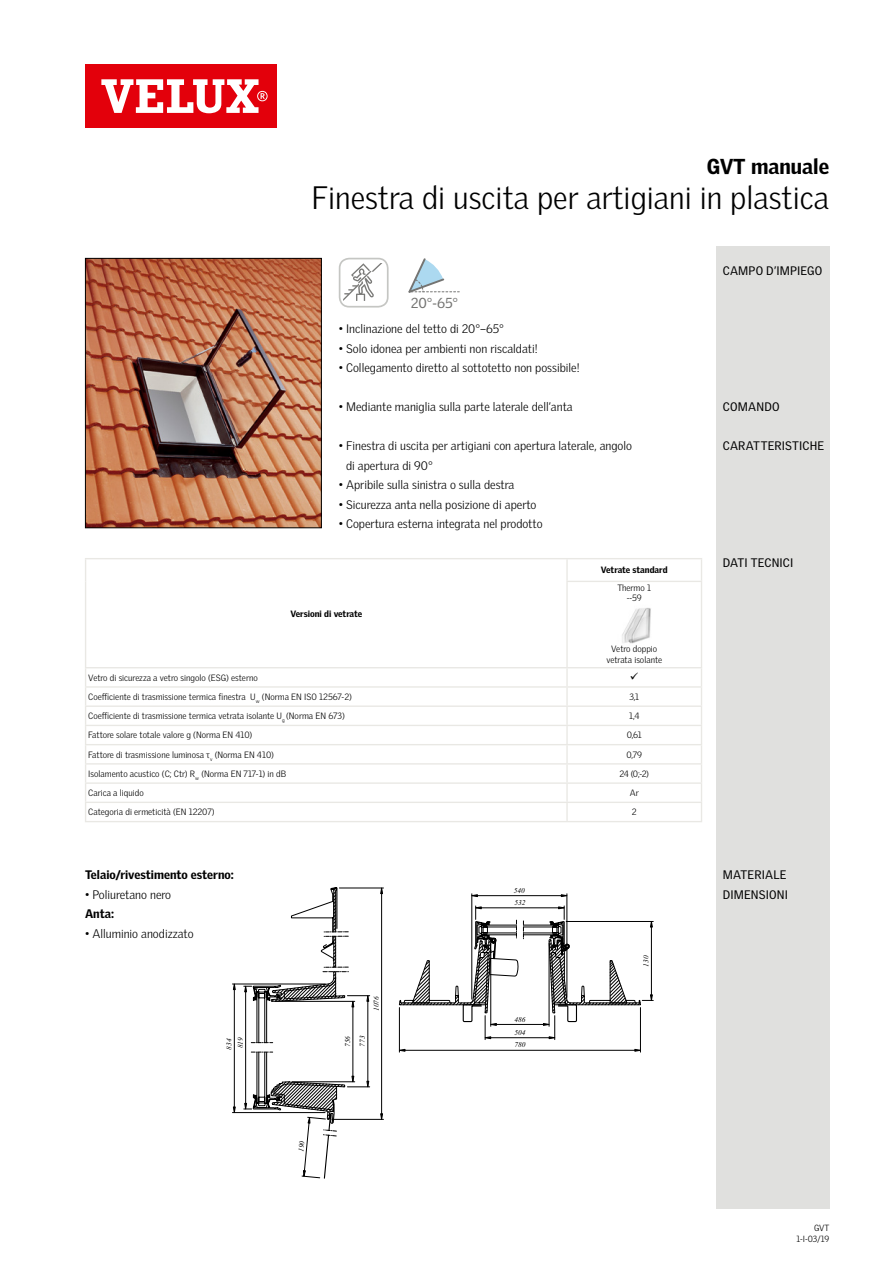
<style>
.page{position:relative;width:893px;height:1263px;background:#fff}
.page>*{position:absolute;margin:0;border:0;box-sizing:border-box;transform-origin:0 0}
.t1{font:300 31.5px "Velux Gothic";color:#000}
.t2{font:900 21px "Velux Gothic";color:#000}
.t3{font:14.1px "Velux Gothic";color:#747472}
.t4{font:300 12px/19.5px "Velux Gothic";color:#000}
.t5{font:12px/19.5px "Velux Gothic";letter-spacing:.01em;color:#000}
.t6{font:900 12px "Velux Gothic";color:#000}
.t7{font:300 8.85px/10.2px "Velux Gothic";color:#000;text-align:center}
.t8{font:900 8.85px "Velux Gothic";color:#000}
.t9{font:300 8.7px/10.5px "Velux Gothic";letter-spacing:-.02em;color:#000;text-align:right}
.t10{font:italic 7.5px/11.2px "Times New Roman";color:#000}
</style>
<div class="page">
<div style="left:716px;top:247px;width:113px;height:962px;background:#e0e0de"></div>
<div style="left:85px;top:64px;width:191px;height:64px;background:#e3000b"></div>
<svg style="left:101px;top:79px;width:167px;height:34px"></svg>
<svg style="left:232px;top:983px;width:12px;height:130px"></svg>
<svg style="left:233px;top:984px;width:2px;height:6px"></svg>
<svg style="left:233px;top:1107px;width:2px;height:6px"></svg>
<hr style="left:640px;top:1007px;width:1px;height:45px;background:#000">
<hr style="left:405px;top:1050px;width:230px;height:1px;background:#000">
<svg style="left:330px;top:887px;width:238px;height:233px"></svg>
<svg style="left:403px;top:906px;width:250px;height:102px"></svg>
<svg style="left:370px;top:952px;width:256px;height:158px"></svg>
<img style="left:87px;top:260px;width:233px;height:266px">
<div style="left:85px;top:258px;width:237px;height:270px;border:1px solid #000"></div>
<svg style="left:343px;top:263px;width:39px;height:38px"></svg>
<div style="left:339px;top:258px;width:50px;height:50px;border:2px solid #c5c6c3;border-radius:10px"></div>
<svg style="left:408px;top:258px;width:51px;height:35px"></svg>
<svg style="left:86px;top:668px;width:615px;height:97px"></svg>
<hr style="left:85px;top:558px;width:482px;height:1px;background:#e9e8e4">
<svg style="left:85px;top:559px;width:1px;height:22px"></svg>
<hr style="left:567px;top:558px;width:135px;height:1px;background:#e9e8e4">
<hr style="left:566px;top:559px;width:2px;height:22px;background:#e9e8e4">
<svg style="left:701px;top:559px;width:1px;height:22px"></svg>
<hr style="left:85px;top:581px;width:1px;height:86px;background:#e9e8e4">
<hr style="left:566px;top:581px;width:136px;height:1px;background:#e9e8e4">
<hr style="left:566px;top:582px;width:2px;height:85px;background:#e9e8e4">
<hr style="left:701px;top:582px;width:1px;height:85px;background:#e9e8e4">
<hr style="left:85px;top:667px;width:482px;height:1px;background:#e9e8e4">
<hr style="left:567px;top:667px;width:135px;height:1px;background:#e9e8e4">
<hr style="left:85px;top:686px;width:482px;height:2px;background:#e9e8e4">
<hr style="left:567px;top:686px;width:135px;height:2px;background:#e9e8e4">
<hr style="left:85px;top:705px;width:482px;height:2px;background:#e9e8e4">
<hr style="left:567px;top:705px;width:135px;height:2px;background:#e9e8e4">
<hr style="left:85px;top:725px;width:482px;height:1px;background:#e9e8e4">
<hr style="left:567px;top:725px;width:135px;height:1px;background:#e9e8e4">
<hr style="left:85px;top:744px;width:482px;height:1px;background:#e9e8e4">
<hr style="left:567px;top:744px;width:135px;height:1px;background:#e9e8e4">
<hr style="left:85px;top:763px;width:482px;height:1px;background:#e9e8e4">
<hr style="left:567px;top:763px;width:135px;height:1px;background:#e9e8e4">
<hr style="left:85px;top:782px;width:482px;height:2px;background:#e9e8e4">
<hr style="left:567px;top:782px;width:135px;height:2px;background:#e9e8e4">
<hr style="left:85px;top:802px;width:482px;height:1px;background:#e9e8e4">
<svg style="left:85px;top:668px;width:1px;height:153px"></svg>
<hr style="left:567px;top:802px;width:135px;height:1px;background:#e9e8e4">
<svg style="left:566px;top:668px;width:2px;height:153px"></svg>
<svg style="left:701px;top:668px;width:1px;height:153px"></svg>
<hr style="left:85px;top:821px;width:482px;height:1px;background:#e9e8e4">
<hr style="left:567px;top:821px;width:135px;height:1px;background:#e9e8e4">
<img style="left:622px;top:608px;width:29px;height:36px">
<svg style="left:244px;top:900px;width:126px;height:279px"></svg>
<svg style="left:631px;top:672px;width:7px;height:7px"></svg>
<h2 class="t2" style="left:707px;top:153px;width:124px">GVT manuale</h2>
<h1 class="t1" style="left:312px;top:179px;width:519px">Finestra di uscita per artigiani in plastica</h1>
<h3 class="t3" style="left:411px;top:294px;width:49px">20°-65°</h3>
<h3 class="t4" style="left:339px;top:319px;width:167px">• Inclinazione del tetto di 20°–65°</h3>
<h3 class="t4" style="left:339px;top:338px;width:200px">• Solo idonea per ambienti non riscaldati!</h3>
<h3 class="t4" style="left:339px;top:358px;width:242px">• Collegamento diretto al sottotetto non possibile!</h3>
<h3 class="t4" style="left:339px;top:397px;width:236px">• Mediante maniglia sulla parte laterale dell’anta</h3>
<h3 class="t4" style="left:346px;top:436px;width:287px;text-indent:-7px">• Finestra di uscita per artigiani con apertura laterale, angolo di apertura di 90°</h3>
<h3 class="t4" style="left:339px;top:475px;width:177px">• Apribile sulla sinistra o sulla destra</h3>
<h3 class="t4" style="left:339px;top:494px;width:199px">• Sicurezza anta nella posizione di aperto</h3>
<h3 class="t4" style="left:339px;top:514px;width:205px">• Copertura esterna integrata nel prodotto</h3>
<p class="t8" style="left:290px;top:608px;width:73px">Versioni di vetrate</p>
<p class="t8" style="left:601px;top:565px;width:68px">Vetrate standard</p>
<p class="t7" style="left:617px;top:582px;width:35px">Thermo 1 --59</p>
<p class="t7" style="left:606px;top:644px;width:57px">Vetro doppio vetrata isolante</p>
<p class="t7" style="left:88px;top:672px;width:171px">Vetro di sicurezza a vetro singolo (ESG) esterno</p>
<p class="t7" style="left:88px;top:691px;width:265px">Coefficiente di trasmissione termica finestra U<sub>w</sub> (Norma EN ISO 12567-2)</p>
<p class="t7" style="left:629px;top:691px;width:11px">3,1</p>
<p class="t7" style="left:88px;top:711px;width:258px">Coefficiente di trasmissione termica vetrata isolante U<sub>g</sub> (Norma EN 673)</p>
<p class="t7" style="left:629px;top:711px;width:12px">1,4</p>
<p class="t7" style="left:88px;top:730px;width:166px">Fattore solare totale valore g (Norma EN 410)</p>
<p class="t7" style="left:627px;top:730px;width:16px">0,61</p>
<p class="t7" style="left:88px;top:749px;width:187px">Fattore di trasmissione luminosa τ<sub>v</sub> (Norma EN 410)</p>
<p class="t7" style="left:626px;top:749px;width:17px">0,79</p>
<p class="t7" style="left:88px;top:768px;width:199px">Isolamento acustico (C; Ctr) R<sub>w</sub> (Norma EN 717-1) in dB</p>
<p class="t7" style="left:619px;top:768px;width:31px">24 (0;-2)</p>
<p class="t7" style="left:88px;top:788px;width:57px">Carica a liquido</p>
<p class="t7" style="left:630px;top:788px;width:10px">Ar</p>
<p class="t7" style="left:88px;top:807px;width:128px">Categoria di ermeticità (EN 12207)</p>
<p class="t7" style="left:632px;top:807px;width:6px">2</p>
<h3 class="t6" style="left:85px;top:867px;width:150px">Telaio/rivestimento esterno:</h3>
<h3 class="t4" style="left:85px;top:884px;width:88px">• Poliuretano nero</h3>
<h3 class="t6" style="left:85px;top:906px;width:31px">Anta:</h3>
<h3 class="t4" style="left:85px;top:923px;width:110px">• Alluminio anodizzato</h3>
<p class="t10" style="left:370px;top:1011px;width:17px;rotate:-90deg">1076</p>
<p class="t10" style="left:223px;top:1049px;width:14px;rotate:-90deg">834<br>819</p>
<p class="t10" style="left:340px;top:1047px;width:13px;line-height:15px;rotate:-90deg">756<br>773</p>
<p class="t10" style="left:514px;top:884px;width:13px;line-height:12.1px">540<br>532</p>
<p class="t10" style="left:514px;top:1013px;width:13px">486</p>
<p class="t10" style="left:514px;top:1026px;width:13px">504</p>
<p class="t10" style="left:514px;top:1039px;width:13px">780</p>
<p class="t10" style="left:640px;top:966px;width:13px;rotate:-90deg">130</p>
<h3 class="t5" style="left:723px;top:260px;width:101px">CAMPO D’IMPIEGO</h3>
<h3 class="t5" style="left:723px;top:397px;width:58px">COMANDO</h3>
<h3 class="t5" style="left:723px;top:436px;width:103px">CARATTERISTICHE</h3>
<h3 class="t5" style="left:723px;top:553px;width:72px">DATI TECNICI</h3>
<h3 class="t5" style="left:723px;top:865px;width:67px">MATERIALE<br>DIMENSIONI</h3>
<p class="t9" style="left:796px;top:1223px;width:34px">GVT<br>1-I-03/19</p>
</div>
